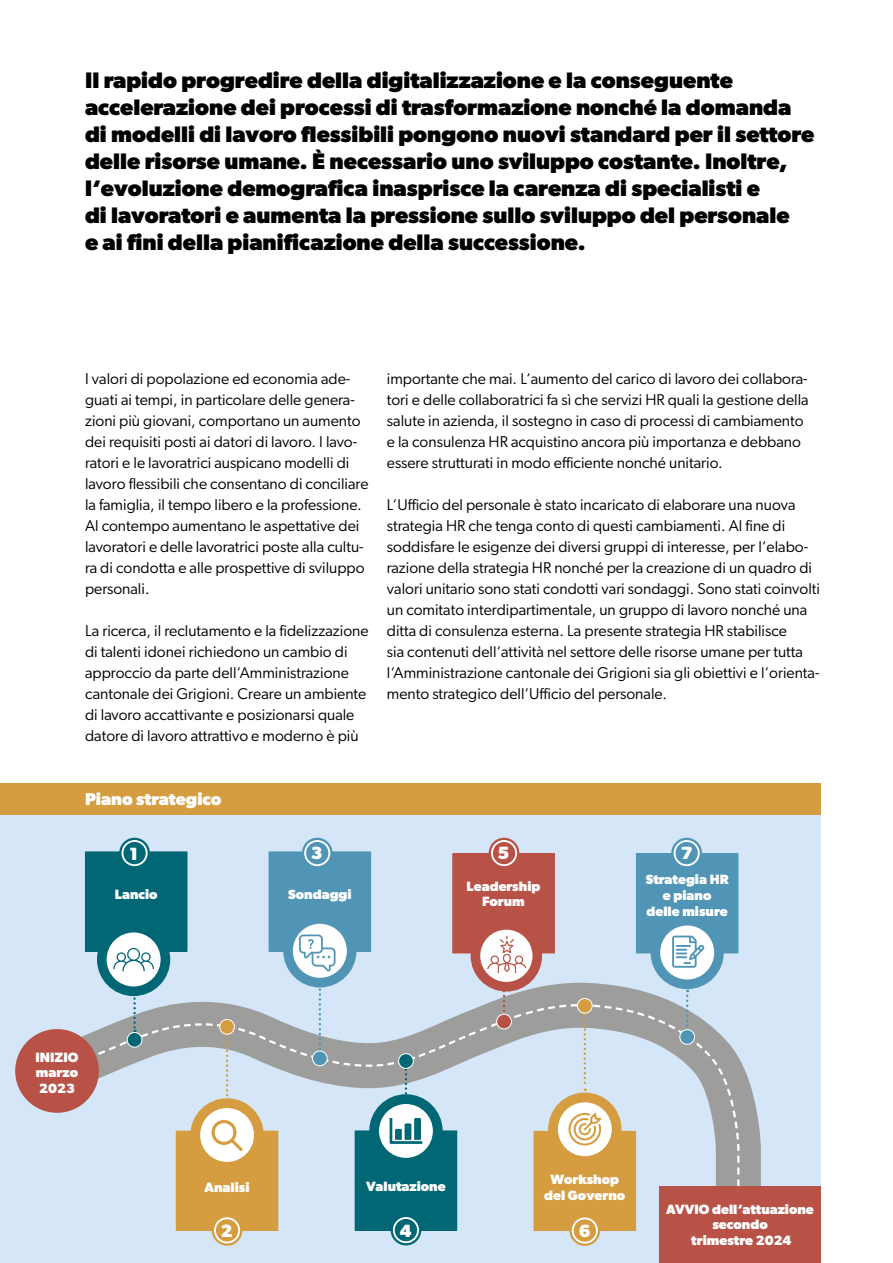
<style>
.page{position:relative;width:893px;height:1263px;background:#fff}
.page>*{position:absolute;margin:0;border:0;box-sizing:border-box;transform-origin:0 0}
.t1{font:700 22.5px/27px "Gibson";color:#000}
.t2{font:700 17.7px "Gibson";color:#fff}
.t3{font:700 17.25px "Gibson";color:#fff}
.t4{font:15.75px/21px "Gibson";color:#000}
.t5{font:700 13.5px/15.8px "Gibson";color:#fff;text-align:center}
</style>
<div class="page">
<div style="left:0;top:783px;width:821px;height:480px;background:#d4e6f7"></div>
<div style="left:0;top:783px;width:821px;height:32px;background:#d59d3f"></div>
<svg style="left:15px;top:947px;width:784px;height:299px"></svg>
<svg style="left:47px;top:1006px;width:694px;height:227px"></svg>
<div style="left:85px;top:852px;width:102px;height:99px;background:#016774"></div>
<div style="left:85px;top:851px;width:102px;height:100px;border:1px solid #016774"></div>
<svg style="left:102px;top:928px;width:63px;height:63px;background:#cee1e4"></svg>
<div style="left:97px;top:923px;width:73px;height:73px;border:10px solid #016774;border-radius:50%"></div>
<svg style="left:113px;top:948px;width:41px;height:23px"></svg>
<svg style="left:54px;top:993px;width:88px;height:83px"></svg>
<svg style="left:120px;top:839px;width:29px;height:28px"></svg>
<div style="left:119px;top:838px;width:31px;height:30px;border:2px solid #016774;border-radius:50%"></div>
<div style="left:123px;top:842px;width:23px;height:22px;background:#016774;border-radius:50%"></div>
<div style="left:127px;top:1032px;width:15px;height:15px;background:#016774;border-radius:50%"></div>
<div style="left:127px;top:1032px;width:15px;height:16px;border:1px solid #fff;border-radius:50%"></div>
<svg style="left:149px;top:1019px;width:111px;height:85px"></svg>
<div style="left:176px;top:1131px;width:102px;height:99px;background:#d59d3f"></div>
<div style="left:176px;top:1131px;width:102px;height:100px;border:1px solid #d59d3f"></div>
<svg style="left:195px;top:1103px;width:64px;height:64px;background:#f5e8d3"></svg>
<div style="left:190px;top:1098px;width:74px;height:74px;border:10px solid #d59d3f;border-radius:50%"></div>
<svg style="left:212px;top:1120px;width:31px;height:31px"></svg>
<div style="left:220px;top:1019px;width:14px;height:15px;background:#d59d3f;border-radius:50%"></div>
<div style="left:219px;top:1019px;width:16px;height:16px;border:1px solid #fff;border-radius:50%"></div>
<svg style="left:213px;top:1216px;width:28px;height:28px"></svg>
<div style="left:212px;top:1215px;width:30px;height:31px;border:2px solid #d59d3f;border-radius:50%"></div>
<div style="left:216px;top:1219px;width:22px;height:22px;background:#d59d3f;border-radius:50%"></div>
<div style="left:269px;top:852px;width:102px;height:99px;background:#5095b6"></div>
<div style="left:269px;top:851px;width:102px;height:100px;border:1px solid #5095b6"></div>
<svg style="left:288px;top:919px;width:64px;height:64px"></svg>
<div style="left:283px;top:914px;width:73px;height:73px;border:10px solid #5095b6;border-radius:50%"></div>
<svg style="left:266px;top:934px;width:100px;height:134px"></svg>
<svg style="left:303px;top:839px;width:28px;height:28px"></svg>
<div style="left:302px;top:838px;width:31px;height:30px;border:2px solid #5095b6;border-radius:50%"></div>
<div style="left:306px;top:842px;width:22px;height:22px;background:#5095b6;border-radius:50%"></div>
<div style="left:312px;top:1051px;width:15px;height:15px;background:#5095b6;border-radius:50%"></div>
<div style="left:312px;top:1050px;width:16px;height:16px;border:1px solid #fff;border-radius:50%"></div>
<div style="left:355px;top:1131px;width:102px;height:99px;background:#016774"></div>
<svg style="left:374px;top:1099px;width:64px;height:64px;background:#cadfe1"></svg>
<div style="left:369px;top:1094px;width:74px;height:73px;border:10px solid #016774;border-radius:50%"></div>
<svg style="left:390px;top:1118px;width:32px;height:26px"></svg>
<svg style="left:374px;top:1033px;width:96px;height:65px"></svg>
<svg style="left:392px;top:1216px;width:28px;height:28px"></svg>
<div style="left:391px;top:1215px;width:30px;height:30px;border:2px solid #016774;border-radius:50%"></div>
<div style="left:395px;top:1219px;width:22px;height:22px;background:#016774;border-radius:50%"></div>
<div style="left:399px;top:1054px;width:14px;height:14px;background:#016774;border-radius:50%"></div>
<div style="left:398px;top:1053px;width:16px;height:16px;border:1px solid #fff;border-radius:50%"></div>
<div style="left:453px;top:854px;width:101px;height:99px;background:#b85246"></div>
<div style="left:452px;top:853px;width:103px;height:100px;border:1px solid #b85246"></div>
<svg style="left:475px;top:925px;width:62px;height:62px"></svg>
<div style="left:471px;top:920px;width:71px;height:71px;border:10px solid #b85246;border-radius:50%"></div>
<svg style="left:477px;top:986px;width:49px;height:47px"></svg>
<div style="left:497px;top:1014px;width:14px;height:15px;background:#b85246;border-radius:50%"></div>
<div style="left:496px;top:1014px;width:16px;height:15px;border:1px solid #fff;border-radius:50%"></div>
<svg style="left:490px;top:839px;width:28px;height:28px"></svg>
<div style="left:489px;top:838px;width:30px;height:30px;border:2px solid #b85246;border-radius:50%"></div>
<div style="left:493px;top:842px;width:22px;height:22px;background:#b85246;border-radius:50%"></div>
<div style="left:534px;top:1131px;width:102px;height:99px;background:#d59d3f"></div>
<div style="left:534px;top:1131px;width:102px;height:100px;border:1px solid #d59d3f"></div>
<svg style="left:553px;top:1097px;width:64px;height:64px;background:#f5e7d1"></svg>
<div style="left:548px;top:1092px;width:73px;height:74px;border:10px solid #d59d3f;border-radius:50%"></div>
<svg style="left:568px;top:1113px;width:33px;height:32px"></svg>
<svg style="left:534px;top:1003px;width:82px;height:88px"></svg>
<svg style="left:571px;top:1216px;width:28px;height:29px"></svg>
<div style="left:569px;top:1215px;width:31px;height:31px;border:2px solid #d59d3f;border-radius:50%"></div>
<div style="left:574px;top:1219px;width:22px;height:23px;background:#d59d3f;border-radius:50%"></div>
<div style="left:577px;top:998px;width:15px;height:15px;background:#d59d3f;border-radius:50%"></div>
<div style="left:577px;top:998px;width:16px;height:16px;border:1px solid #fff;border-radius:50%"></div>
<div style="left:636px;top:854px;width:102px;height:99px;background:#5095b6"></div>
<div style="left:636px;top:853px;width:102px;height:100px;border:1px solid #5095b6"></div>
<svg style="left:655px;top:921px;width:64px;height:63px"></svg>
<div style="left:651px;top:916px;width:73px;height:73px;border:10px solid #5095b6;border-radius:50%"></div>
<svg style="left:672px;top:935px;width:32px;height:33px"></svg>
<svg style="left:624px;top:990px;width:116px;height:154px"></svg>
<div style="left:680px;top:1029px;width:14px;height:15px;background:#5095b6;border-radius:50%"></div>
<div style="left:679px;top:1029px;width:16px;height:16px;border:1px solid #fff;border-radius:50%"></div>
<svg style="left:672px;top:839px;width:29px;height:28px"></svg>
<div style="left:671px;top:838px;width:31px;height:30px;border:2px solid #5095b6;border-radius:50%"></div>
<div style="left:675px;top:842px;width:23px;height:22px;background:#5095b6;border-radius:50%"></div>
<div style="left:15px;top:1029px;width:84px;height:84px;background:#b85246;border-radius:50%"></div>
<div style="left:659px;top:1187px;width:162px;height:76px;background:#b85246"></div>
<hr style="left:497px;top:973px;width:20px;height:3px;background:#fff">
<svg style="left:486px;top:936px;width:41px;height:38px;background:#f3e2e0"></svg>
<p class="t1" style="left:85px;top:66px;width:731px">Il rapido progredire della digitalizzazione e la conseguente accelerazione dei processi di trasformazione nonché la domanda di modelli di lavoro flessibili pongono nuovi standard per il settore delle risorse umane. È necessario uno sviluppo costante. Inoltre, l‘evoluzione demografica inasprisce la carenza di specialisti e<br>di lavoratori e aumenta la pressione sullo sviluppo del personale<br>e ai fini della pianificazione della successione.</p>
<p class="t4" style="left:85px;top:368px;width:285px">I valori di popolazione ed economia ade&shy;guati ai tempi, in particolare delle genera&shy;zioni più giovani, comportano un aumento dei requisiti posti ai datori di lavoro. I lavo&shy;ratori e le lavoratrici auspicano modelli di lavoro flessibili che consentano di conciliare la famiglia, il tempo libero e la professione.<br>Al contempo aumentano le aspettative dei lavoratori e delle lavoratrici poste alla cultu&shy;ra di condotta e alle prospettive di sviluppo personali.</p>
<p class="t4" style="left:85px;top:620px;width:285px">La ricerca, il reclutamento e la fidelizzazione di talenti idonei richiedono un cambio di approccio da parte dell‘Amministrazione cantonale dei Grigioni. Creare un ambiente di lavoro accattivante e posizionarsi quale datore di lavoro attrattivo e moderno è più</p>
<p class="t4" style="left:387px;top:368px;width:423px">importante che mai. L‘aumento del carico di lavoro dei collabora&shy;tori e delle collaboratrici fa sì che servizi HR quali la gestione della salute in azienda, il sostegno in caso di processi di cambiamento e la consulenza HR acquistino ancora più importanza e debbano essere strutturati in modo efficiente nonché unitario.</p>
<p class="t4" style="left:387px;top:494px;width:435px">L‘Ufficio del personale è stato incaricato di elaborare una nuova strategia HR che tenga conto di questi cambiamenti. Al fine di soddisfare le esigenze dei diversi gruppi di interesse, per l‘elabo&shy;razione della strategia HR nonché per la creazione di un quadro di valori unitario sono stati condotti vari sondaggi. Sono stati coinvolti un comitato interdipartimentale, un gruppo di lavoro nonché una ditta di consulenza esterna. La presente strategia HR stabilisce<br>sia contenuti dell‘attività nel settore delle risorse umane per tutta l‘Amministrazione cantonale dei Grigioni sia gli obiettivi e l‘orienta&shy;mento strategico dell‘Ufficio del personale.</p>
<p class="t3" style="left:85px;top:789px;width:138px">Piano strategico</p>
<p class="t2" style="left:129px;top:843px;width:10px">1</p>
<p class="t5" style="left:115px;top:886px;width:44px">Lancio</p>
<p class="t2" style="left:311px;top:843px;width:13px">3</p>
<p class="t5" style="left:288px;top:886px;width:65px">Sondaggi</p>
<p class="t2" style="left:498px;top:843px;width:13px">5</p>
<p class="t5" style="left:467px;top:878px;width:75px">Leadership<br>Forum</p>
<p class="t2" style="left:681px;top:843px;width:13px">7</p>
<p class="t5" style="left:646px;top:871px;width:84px">Strategia HR e piano delle misure</p>
<p class="t5" style="left:36px;top:1049px;width:45px;text-align:justify">INIZIO marzo 2023</p>
<p class="t5" style="left:205px;top:1179px;width:47px">Analisi</p>
<p class="t2" style="left:221px;top:1220px;width:13px">2</p>
<p class="t5" style="left:366px;top:1178px;width:81px">Valutazione</p>
<p class="t2" style="left:400px;top:1220px;width:13px">4</p>
<p class="t5" style="left:544px;top:1171px;width:83px">Workshop del Governo</p>
<p class="t2" style="left:579px;top:1220px;width:13px">6</p>
<p class="t5" style="left:666px;top:1201px;width:149px">AVVIO dell‘attuazione secondo<br>trimestre 2024</p>
</div>
